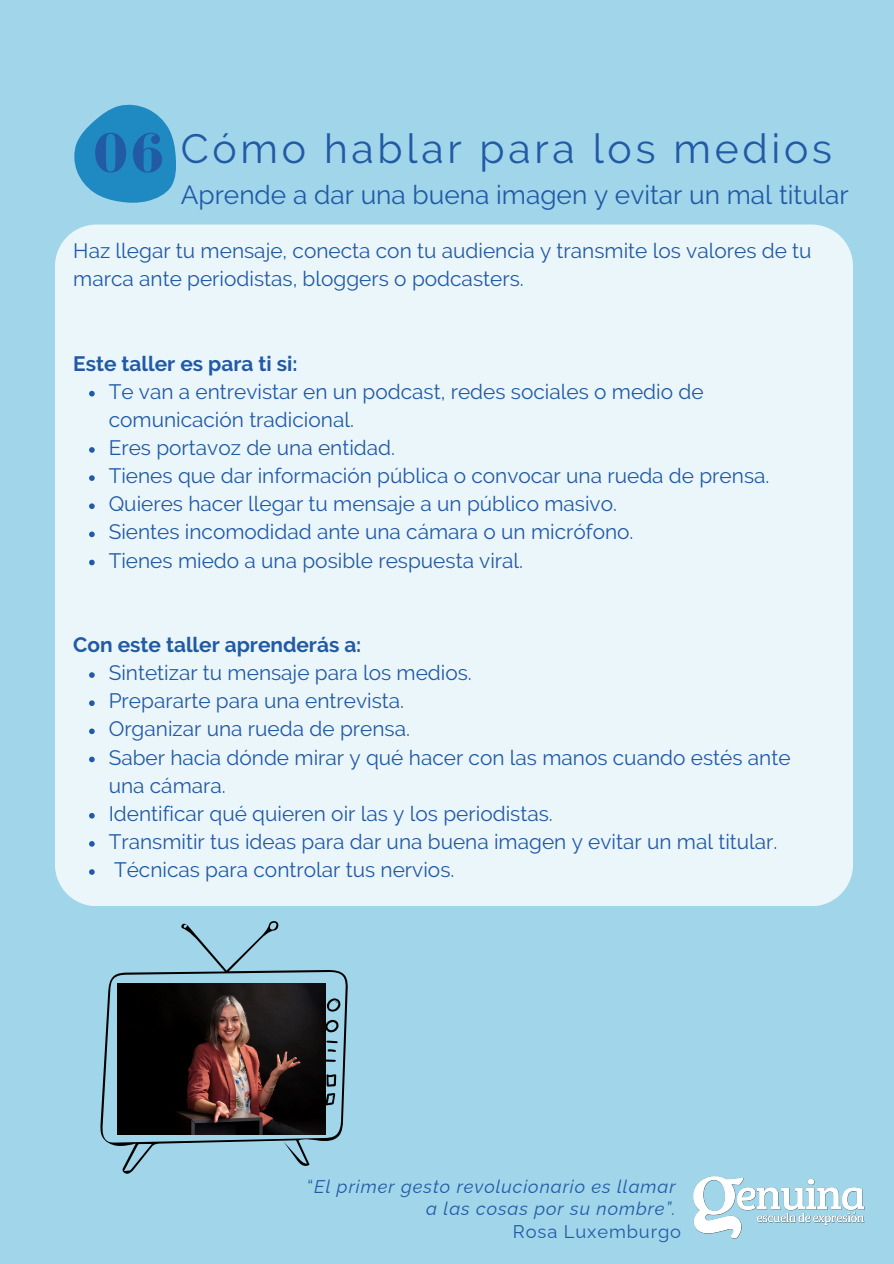
<style>
.page{position:relative;width:894px;height:1264px;background:#fff}
.page>*{position:absolute;margin:0;border:0;box-sizing:border-box;transform-origin:0 0}
.t1{font:700 57.45px "Bodoni FLF";color:#215aa5}
.t2{font:40.8px "Raleway";letter-spacing:.09em;color:#215aa5}
.t3{font:26.25px "Raleway";color:#215aa5}
.t4{font:20.85px/28.2px "Raleway";color:#215aa5}
.t5{font:700 20.85px "Raleway";color:#215aa5}
.t6{font:italic 18.3px "Raleway";letter-spacing:.05em;color:#215aa5}
.t7{font:18.3px "Raleway";letter-spacing:.05em;color:#215aa5}
.s1{font-style:normal}
</style>
<div class="page">
<div style="left:0;top:0;width:893px;height:1263px;background:#a1d5e9"></div>
<svg style="left:74px;top:104px;width:102px;height:99px"></svg>
<div style="left:55px;top:224px;width:797px;height:682px;background:#ebf6fa"></div>
<svg style="left:100px;top:921px;width:248px;height:253px"></svg>
<svg style="left:325px;top:986px;width:15px;height:138px"></svg>
<img style="left:117px;top:983px;width:208px;height:151px">
<svg style="left:89px;top:391px;width:6px;height:5px"></svg>
<svg style="left:89px;top:447px;width:6px;height:6px"></svg>
<svg style="left:89px;top:475px;width:6px;height:6px"></svg>
<svg style="left:89px;top:503px;width:6px;height:6px"></svg>
<svg style="left:89px;top:531px;width:6px;height:6px"></svg>
<svg style="left:89px;top:559px;width:6px;height:6px"></svg>
<svg style="left:89px;top:672px;width:6px;height:6px"></svg>
<svg style="left:89px;top:700px;width:6px;height:6px"></svg>
<svg style="left:89px;top:728px;width:6px;height:6px"></svg>
<svg style="left:89px;top:756px;width:6px;height:6px"></svg>
<svg style="left:89px;top:813px;width:6px;height:5px"></svg>
<svg style="left:89px;top:841px;width:6px;height:5px"></svg>
<svg style="left:89px;top:869px;width:6px;height:5px"></svg>
<img style="left:693px;top:1176px;width:171px;height:62px">
<h4 class="t1" style="left:94px;top:122px;width:72px">06</h4>
<h3 class="t2" style="left:181px;top:125px;width:652px">Cómo hablar para los medios</h3>
<p class="t3" style="left:181px;top:180px;width:669px">Aprende a dar una buena imagen y evitar un mal titular</p>
<p class="t4" style="left:73px;top:236px;width:739px">Haz llegar tu mensaje, conecta con tu audiencia y transmite los valores de tu marca ante periodistas, bloggers o podcasters.</p>
<p class="t5" style="left:73px;top:351px;width:225px">Este taller es para ti si:</p>
<p class="t4" style="left:109px;top:377px;width:596px">Te van a entrevistar en un podcast, redes sociales o medio de comunicación tradicional.</p>
<p class="t4" style="left:109px;top:433px;width:288px">Eres portavoz de una entidad.</p>
<p class="t4" style="left:109px;top:461px;width:662px">Tienes que dar información pública o convocar una rueda de prensa.</p>
<p class="t4" style="left:109px;top:490px;width:509px">Quieres hacer llegar tu mensaje a un público masivo.</p>
<h3 class="t4" style="left:109px;top:518px;width:526px">Sientes incomodidad ante una cámara o un micrófono.</h3>
<p class="t4" style="left:109px;top:546px;width:416px">Tienes miedo a una posible respuesta viral.</p>
<p class="t5" style="left:73px;top:632px;width:289px">Con este taller aprenderás a:</p>
<p class="t4" style="left:109px;top:658px;width:364px">Sintetizar tu mensaje para los medios.</p>
<p class="t4" style="left:109px;top:686px;width:297px">Prepararte para una entrevista.</p>
<p class="t4" style="left:109px;top:715px;width:303px">Organizar una rueda de prensa.</p>
<p class="t4" style="left:109px;top:743px;width:683px">Saber hacia dónde mirar y qué hacer con las manos cuando estés ante una cámara.</p>
<p class="t4" style="left:109px;top:799px;width:445px">Identificar qué quieren oir las y los periodistas.</p>
<p class="t4" style="left:109px;top:827px;width:670px">Transmitir tus ideas para dar una buena imagen y evitar un mal titular.</p>
<p class="t4" style="left:114px;top:855px;width:342px">Técnicas para controlar tus nervios.</p>
<p class="t6" style="left:307px;top:1175px;width:369px"><span class="s1">“</span>El primer gesto revolucionario es llamar</p>
<p class="t6" style="left:426px;top:1197px;width:251px">a las cosas por su nombre”.</p>
<h1 class="t7" style="left:513px;top:1220px;width:170px">Rosa Luxemburgo</h1>
</div>
